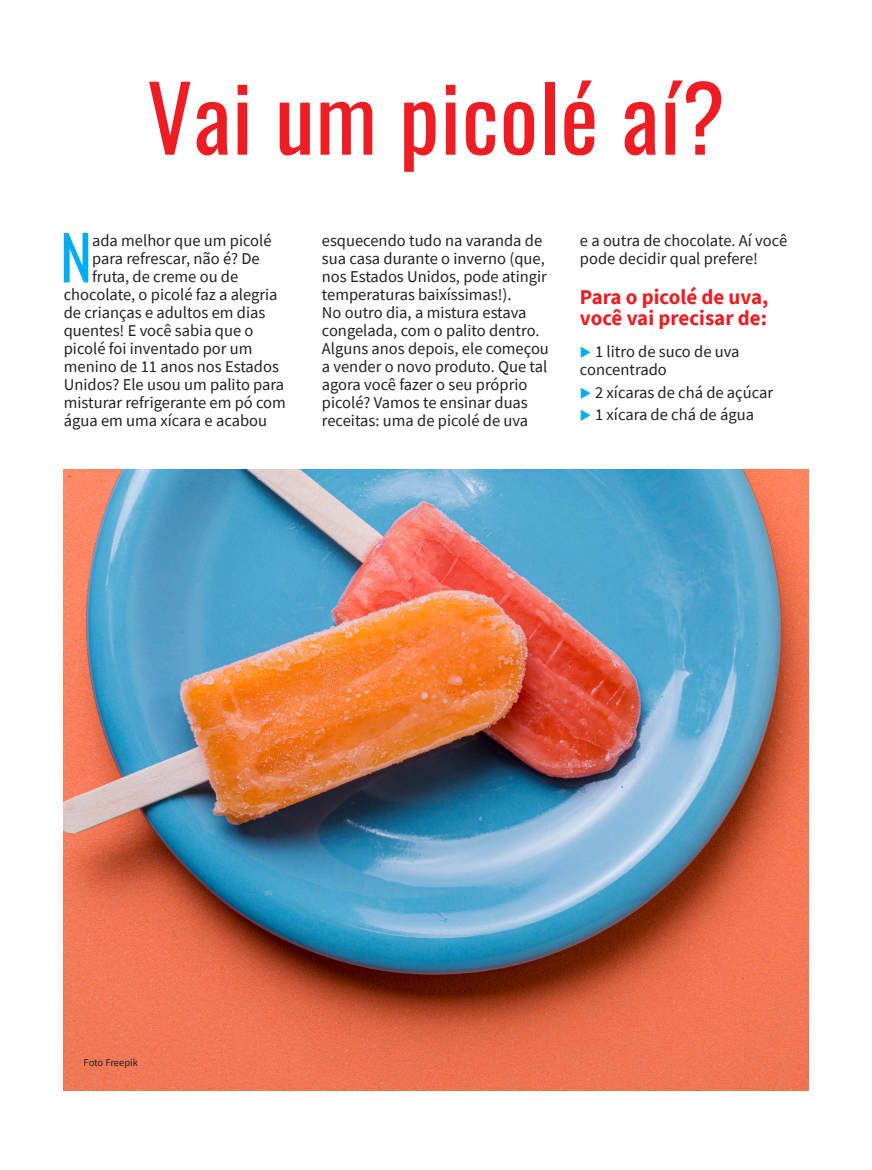
<style>
.page{position:relative;width:872px;height:1170px;background:#fff}
.page>*{position:absolute;margin:0;border:0;box-sizing:border-box;transform-origin:0 0}
.t1{font:90px "Oswald";letter-spacing:.01em;color:#ee1d23}
.t2{font:60.9px "Oswald";color:#00aeef}
.t3{font:700 21px/21px "Source Sans Pro";color:#ee1d23}
.t4{font:16.5px/18px "Source Sans Pro";color:#231f20}
.t5{font:10.5px "Source Sans Pro";letter-spacing:-.01em;color:#231f20}
.s1{color:#00aeef}
</style>
<div class="page">
<img style="left:64px;top:469px;width:744px;height:620px">
<p class="t1" style="left:147px;top:38px;width:579px">Vai um picolé aí?</p>
<p class="t2" style="left:60px;top:203px;width:34px">N</p>
<p class="t4" style="left:92px;top:232px;width:181px">ada melhor que um picolé</p>
<p class="t4" style="left:92px;top:250px;width:169px">para refrescar, não é? De</p>
<p class="t4" style="left:92px;top:268px;width:148px">fruta, de creme ou de</p>
<p class="t4" style="left:64px;top:286px;width:215px">chocolate, o picolé faz a alegria</p>
<p class="t4" style="left:64px;top:304px;width:203px">de crianças e adultos em dias</p>
<p class="t4" style="left:64px;top:322px;width:191px">quentes! E você sabia que o</p>
<p class="t4" style="left:64px;top:340px;width:190px">picolé foi inventado por um</p>
<p class="t4" style="left:64px;top:358px;width:217px">menino de 11 anos nos Estados</p>
<p class="t4" style="left:64px;top:376px;width:222px">Unidos? Ele usou um palito para</p>
<p class="t4" style="left:64px;top:394px;width:224px">misturar refrigerante em pó com</p>
<p class="t4" style="left:64px;top:412px;width:205px">água em uma xícara e acabou</p>
<p class="t4" style="left:322px;top:232px;width:228px">esquecendo tudo na varanda de sua casa durante o inverno (que, nos Estados Unidos, pode atingir temperaturas baixíssimas!).<br>No outro dia, a mistura estava congelada, com o palito dentro.<br>Alguns anos depois, ele começou a vender o novo produto. Que tal agora você fazer o seu próprio picolé? Vamos te ensinar duas receitas: uma de picolé de uva</p>
<p class="t4" style="left:580px;top:232px;width:209px">e a outra de chocolate. Aí você pode decidir qual prefere!</p>
<p class="t3" style="left:580px;top:286px;width:190px">Para o picolé de uva, você vai precisar de:</p>
<p class="t4" style="left:580px;top:343px;width:161px"><span class="s1">◆</span> 1 litro de suco de uva concentrado</p>
<p class="t4" style="left:580px;top:383px;width:195px"><span class="s1">◆</span> 2 xícaras de chá de açúcar</p>
<p class="t4" style="left:580px;top:405px;width:176px"><span class="s1">◆</span> 1 xícara de chá de água</p>
<p class="t5" style="left:84px;top:1055px;width:56px">Foto Freepik</p>
</div>
